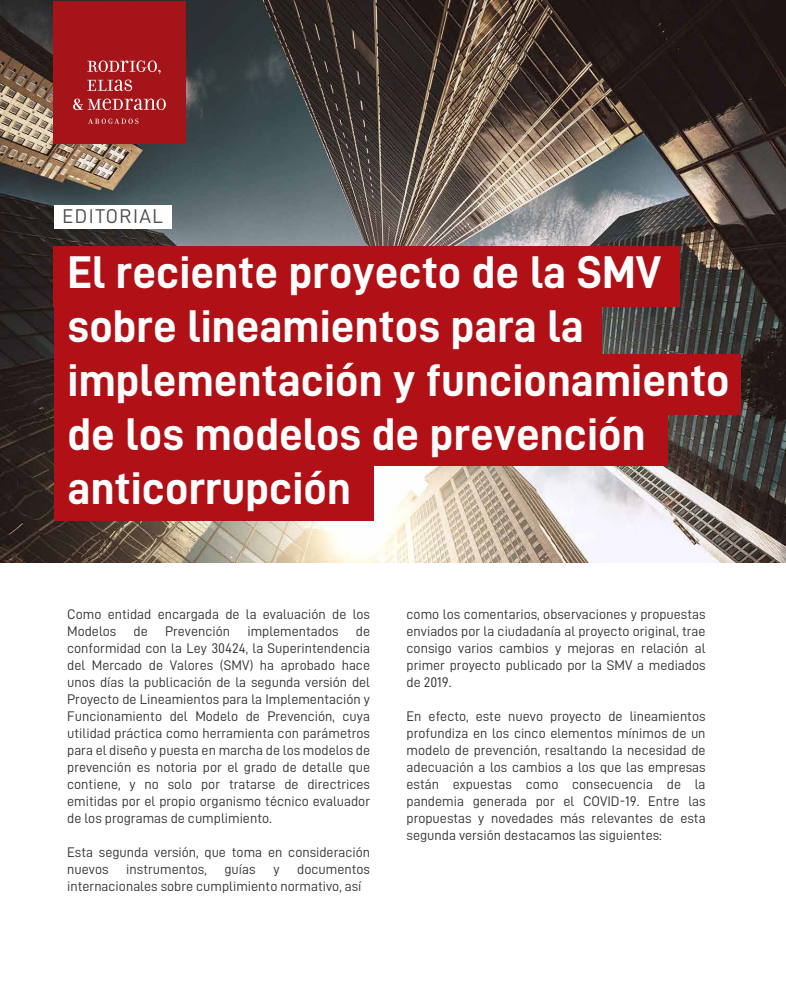
<style>
.page{position:relative;width:786px;height:983px;background:#fff}
.page>*{position:absolute;margin:0;border:0;box-sizing:border-box;transform-origin:0 0}
.t1{font:46px/54px "D DIN Bold";color:#fff}
.t2{font:20px "D DIN";letter-spacing:.075em;color:#4d4d4d}
.t3{font:14px/17px "D DIN";color:#333;text-align:justify}
</style>
<div class="page">
<img style="left:0;top:0;width:785px;height:563px">
<div style="left:54px;top:206px;width:117px;height:23px;background:#fff"></div>
<div style="left:54px;top:246px;width:625px;height:61px;background:#b11116"></div>
<div style="left:54px;top:298px;width:547px;height:56px;background:#b11116"></div>
<div style="left:54px;top:354px;width:686px;height:60px;background:#b11116"></div>
<div style="left:54px;top:405px;width:613px;height:60px;background:#b11116"></div>
<div style="left:54px;top:460px;width:319px;height:60px;background:#b11116"></div>
<div style="left:53px;top:1px;width:132px;height:143px;background:#a41419"></div>
<svg style="left:87px;top:61px;width:73px;height:13px"></svg>
<svg style="left:87px;top:80px;width:45px;height:11px"></svg>
<svg style="left:73px;top:99px;width:93px;height:11px"></svg>
<svg style="left:88px;top:119px;width:50px;height:5px"></svg>
<h2 class="t2" style="left:62px;top:206px;width:102px">EDITORIAL</h2>
<h1 class="t1" style="left:68px;top:244px;width:663px">El reciente proyecto de la SMV sobre lineamientos para la implementación y funcionamiento de los modelos de prevención anticorrupción</h1>
<p class="t3" style="left:67px;top:605px;width:304px">Como entidad encargada de la evaluación de los Modelos de Prevención implementados de conformidad con la Ley 30424, la Superintendencia del Mercado de Valores (SMV) ha aprobado hace unos días la publicación de la segunda versión del Proyecto de Lineamientos para la Implementación y Funcionamiento del Modelo de Prevención, cuya utilidad práctica como herramienta con parámetros para el diseño y puesta en marcha de los modelos de prevención es notoria por el grado de detalle que contiene, y no solo por tratarse de directrices emitidas por el propio organismo técnico evaluador de los programas de cumplimiento.</p>
<p class="t3" style="left:67px;top:843px;width:304px">Esta segunda versión, que toma en consideración nuevos</p>
<p class="t3" style="left:126px;top:860px;width:82px">instrumentos,</p>
<p class="t3" style="left:224px;top:860px;width:33px">guías</p>
<p class="t3" style="left:273px;top:860px;width:8px">y</p>
<p class="t3" style="left:67px;top:860px;width:304px;text-indent:230px">documentos internacionales sobre cumplimiento normativo, así</p>
<p class="t3" style="left:406px;top:605px;width:300px">como los comentarios, observaciones y propuestas enviados por la ciudadanía al proyecto original, trae consigo varios cambios y mejoras en relación al primer proyecto publicado por la SMV a mediados de 2019.</p>
<p class="t3" style="left:406px;top:707px;width:300px">En efecto, este nuevo proyecto de lineamientos profundiza en los cinco elementos mínimos de un modelo de prevención, resaltando la necesidad de adecuación a los cambios a los que las empresas están expuestas como consecuencia de la pandemia generada por el COVID-19. Entre las propuestas y novedades más relevantes de esta segunda versión destacamos las siguientes:</p>
</div>
